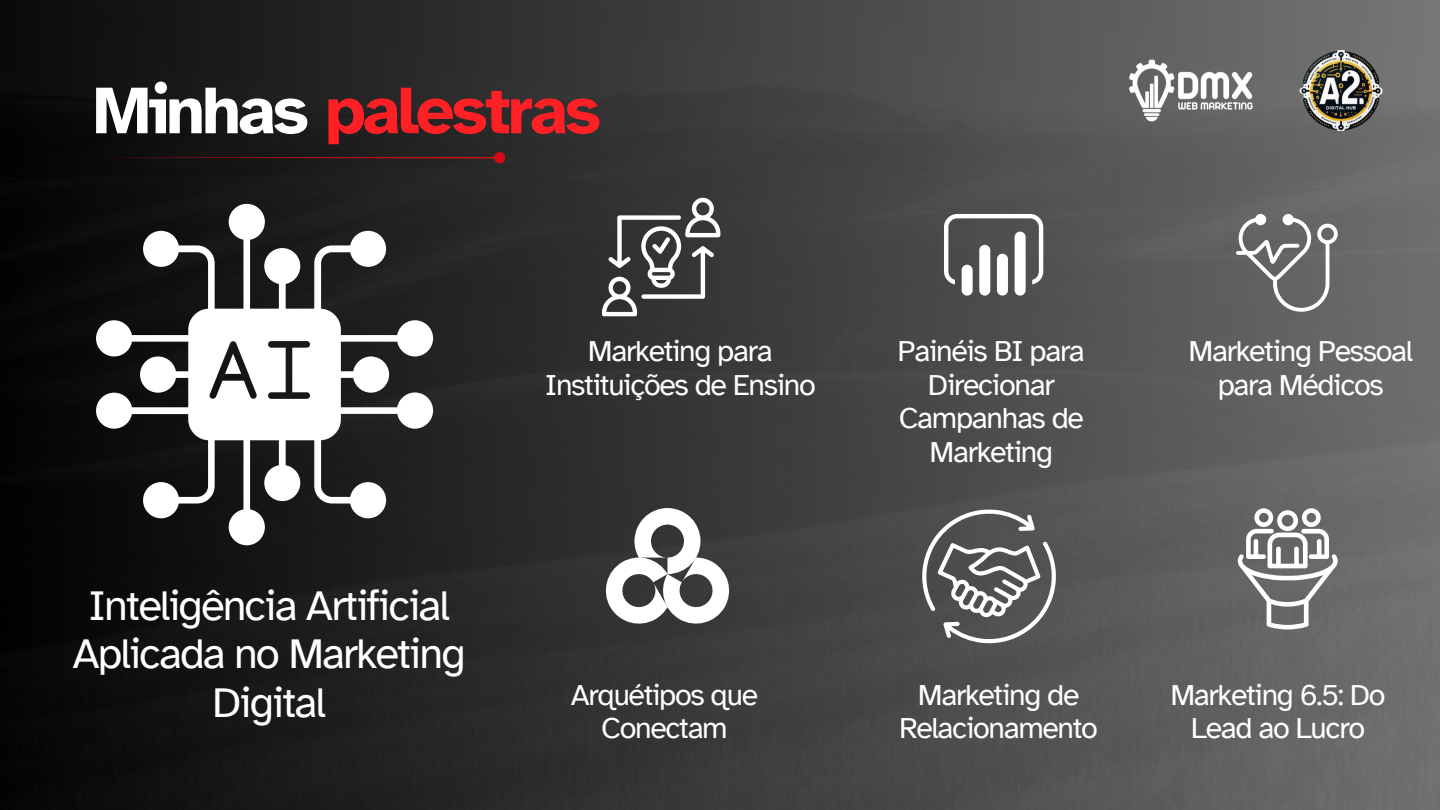
<style>
.page{position:relative;width:1440px;height:810px;background:#fff}
.page>*{position:absolute;margin:0;border:0;box-sizing:border-box;transform-origin:0 0}
.t1{font:700 68.2px "Atkinson Hyperlegible";letter-spacing:-.045em;color:#ff2025}
.t2{font:43.6px/48.5px "Atkinson Hyperlegible";letter-spacing:-.045em;color:#fff;text-align:center}
.t3{font:30.3px/33.8px "Atkinson Hyperlegible";letter-spacing:-.045em;color:#fff;text-align:center}
.s1{color:#fff}
</style>
<div class="page">
<img style="left:0;top:0;width:1440px;height:810px">
<img style="left:1128px;top:59px;width:126px;height:63px">
<img style="left:1299px;top:50px;width:83px;height:80px">
<svg style="left:82px;top:152px;width:423px;height:11px;background:#291718"></svg>
<svg style="left:944px;top:214px;width:99px;height:82px"></svg>
<svg style="left:601px;top:508px;width:133px;height:120px"></svg>
<svg style="left:1236px;top:214px;width:102px;height:97px"></svg>
<svg style="left:602px;top:198px;width:118px;height:118px"></svg>
<svg style="left:921px;top:508px;width:136px;height:135px"></svg>
<svg style="left:1238px;top:508px;width:100px;height:122px"></svg>
<div style="left:243px;top:233px;width:7px;height:82px;background:#fff;border-radius:3px"></div>
<div style="left:229px;top:204px;width:36px;height:36px;background:#fff;border-radius:50%"></div>
<div style="left:350px;top:231px;width:36px;height:36px;background:#fff;border-radius:50%"></div>
<div style="left:143px;top:231px;width:36px;height:36px;background:#fff;border-radius:50%"></div>
<div style="left:334px;top:335px;width:70px;height:7px;background:#fff;border-radius:3px"></div>
<div style="left:397px;top:320px;width:36px;height:36px;background:#fff;border-radius:50%"></div>
<div style="left:353px;top:356px;width:36px;height:37px;background:#fff;border-radius:50%"></div>
<div style="left:334px;top:407px;width:70px;height:7px;background:#fff;border-radius:3px"></div>
<div style="left:397px;top:392px;width:36px;height:37px;background:#fff;border-radius:50%"></div>
<div style="left:243px;top:434px;width:7px;height:82px;background:#fff;border-radius:3px"></div>
<div style="left:229px;top:509px;width:36px;height:36px;background:#fff;border-radius:50%"></div>
<div style="left:350px;top:482px;width:36px;height:36px;background:#fff;border-radius:50%"></div>
<svg style="left:172px;top:245px;width:185px;height:259px"></svg>
<div style="left:143px;top:482px;width:36px;height:36px;background:#fff;border-radius:50%"></div>
<div style="left:125px;top:335px;width:70px;height:7px;background:#fff;border-radius:3px"></div>
<div style="left:96px;top:320px;width:36px;height:36px;background:#fff;border-radius:50%"></div>
<div style="left:169px;top:371px;width:26px;height:7px;background:#fff;border-radius:3px"></div>
<div style="left:140px;top:356px;width:36px;height:37px;background:#fff;border-radius:50%"></div>
<div style="left:125px;top:407px;width:70px;height:7px;background:#fff;border-radius:3px"></div>
<div style="left:96px;top:393px;width:36px;height:36px;background:#fff;border-radius:50%"></div>
<p class="t1" style="left:93px;top:68px;width:510px"><span class="s1">Minhas</span> palestras</p>
<p class="t2" style="left:72px;top:581px;width:395px">Inteligência Artificial<br>Aplicada no Marketing<br>Digital</p>
<p class="t3" style="left:545px;top:334px;width:272px">Marketing para<br>Instituições de Ensino</p>
<p class="t3" style="left:1189px;top:334px;width:226px">Marketing Pessoal para Médicos</p>
<p class="t3" style="left:898px;top:334px;width:189px">Painéis BI para<br>Direcionar<br>Campanhas de<br>Marketing</p>
<p class="t3" style="left:571px;top:678px;width:189px">Arquétipos que<br>Conectam</p>
<p class="t3" style="left:899px;top:678px;width:200px">Marketing de<br>Relacionamento</p>
<p class="t3" style="left:1170px;top:678px;width:217px">Marketing 6.5: Do<br>Lead ao Lucro</p>
</div>
